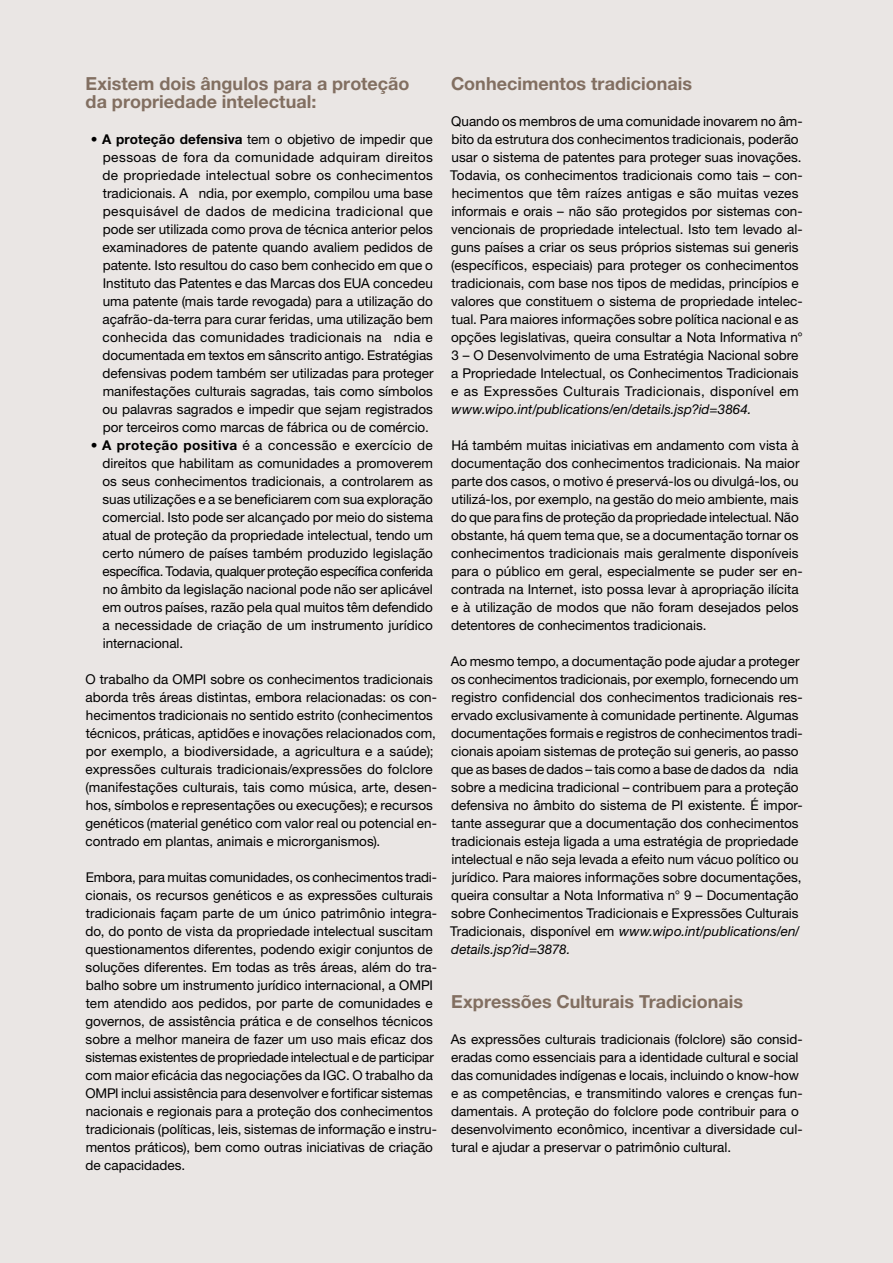
<style>
.page{position:relative;width:893px;height:1263px;background:#eae6e4}
.page>*{position:absolute;margin:0;border:0;box-sizing:border-box;transform-origin:0 0}
.t1{font:700 18px/18px "Helvetica Neue LT Std";color:#826f61}
.t2{font:13.5px/18px "Helvetica Neue LT Std";color:#000}
.t3{font:italic 13.5px "Helvetica Neue LT Std";color:#000}
.s1{font-weight:700}
.s2{font-style:italic}
</style>
<div class="page">
<h1 class="t1" style="left:86px;top:74px;width:325px">Existem dois ângulos para a proteção da propriedade intelectual:</h1>
<p class="t2" style="left:103px;top:130px;width:333px;text-align:justify;text-indent:-12px"><span class="s1">• A proteção defensiva</span> tem o objetivo de impedir que pessoas de fora da comunidade adquiram direitos de propriedade intelectual sobre os conhecimentos tradicionais. A ndia, por exemplo, compilou uma base pesquisável de dados de medicina tradicional que pode ser utilizada como prova de técnica anterior pelos examinadores de patente quando avaliem pedidos de patente. Isto resultou do caso bem conhecido em que o Instituto das Patentes e das Marcas dos EUA concedeu uma patente (mais tarde revogada) para a utilização do açafrão-da-terra para curar feridas, uma utilização bem conhecida das comunidades tradicionais na ndia e documentada em textos em sânscrito antigo. Estratégias defensivas podem também ser utilizadas para proteger manifestações culturais sagradas, tais como símbolos ou palavras sagrados e impedir que sejam registrados por terceiros como marcas de fábrica ou de comércio.</p>
<p class="t2" style="left:103px;top:436px;width:332px;text-align:justify;text-indent:-12px"><span class="s1">• A proteção positiva</span> é a concessão e exercício de direitos que habilitam as comunidades a promoverem os seus conhecimentos tradicionais, a controlarem as suas utilizações e a se beneficiarem com sua exploração comercial. Isto pode ser alcançado por meio do sistema atual de proteção da propriedade intelectual, tendo um certo número de países também produzido legislação específica. Todavia, qualquer proteção específica conferida no âmbito da legislação nacional pode não ser aplicável em outros países, razão pela qual muitos têm defendido a necessidade de criação de um instrumento jurídico internacional.</p>
<p class="t2" style="left:85px;top:670px;width:353px">O trabalho da OMPI sobre os conhecimentos tradicionais aborda três áreas distintas, embora relacionadas: os con&shy;hecimentos tradicionais no sentido estrito (conhecimentos técnicos, práticas, aptidões e inovações relacionados com, por exemplo, a biodiversidade, a agricultura e a saúde); expressões culturais tradicionais/expressões do folclore (manifestações culturais, tais como música, arte, desen&shy;hos, símbolos e representações ou execuções); e recursos genéticos (material genético com valor real ou potencial en&shy;contrado em plantas, animais e microrganismos).</p>
<p class="t2" style="left:86px;top:868px;width:353px">Embora, para muitas comunidades, os conhecimentos tradi&shy;cionais, os recursos genéticos e as expressões culturais tradicionais façam parte de um único patrimônio integra&shy;do, do ponto de vista da propriedade intelectual suscitam questionamentos diferentes, podendo exigir conjuntos de soluções diferentes. Em todas as três áreas, além do tra&shy;balho sobre um instrumento jurídico internacional, a OMPI tem atendido aos pedidos, por parte de comunidades e governos, de assistência prática e de conselhos técnicos sobre a melhor maneira de fazer um uso mais eficaz dos sistemas existentes de propriedade intelectual e de participar com maior eficácia das negociações da IGC. O trabalho da OMPI inclui assistência para desenvolver e fortificar sistemas nacionais e regionais para a proteção dos conhecimentos tradicionais (políticas, leis, sistemas de informação e instru&shy;mentos práticos), bem como outras iniciativas de criação de capacidades.</p>
<h1 class="t1" style="left:451px;top:74px;width:243px">Conhecimentos tradicionais</h1>
<p class="t2" style="left:450px;top:112px;width:354px">Quando os membros de uma comunidade inovarem no âm&shy;bito da estrutura dos conhecimentos tradicionais, poderão usar o sistema de patentes para proteger suas inovações.<br>Todavia, os conhecimentos tradicionais como tais – con&shy;hecimentos que têm raízes antigas e são muitas vezes informais e orais – não são protegidos por sistemas con&shy;vencionais de propriedade intelectual. Isto tem levado al&shy;guns países a criar os seus próprios sistemas sui generis (específicos, especiais) para proteger os conhecimentos tradicionais, com base nos tipos de medidas, princípios e valores que constituem o sistema de propriedade intelec&shy;tual. Para maiores informações sobre política nacional e as opções legislativas, queira consultar a Nota Informativa n° 3 – O Desenvolvimento de uma Estratégia Nacional sobre a Propriedade Intelectual, os Conhecimentos Tradicionais e as Expressões Culturais Tradicionais, disponível em</p>
<p class="t3" style="left:452px;top:401px;width:302px">www.wipo.int/publications/en/details.jsp?id=3864.</p>
<p class="t2" style="left:451px;top:436px;width:353px">Há também muitas iniciativas em andamento com vista à documentação dos conhecimentos tradicionais. Na maior parte dos casos, o motivo é preservá-los ou divulgá-los, ou utilizá-los, por exemplo, na gestão do meio ambiente, mais do que para fins de proteção da propriedade intelectual. Não obstante, há quem tema que, se a documentação tornar os conhecimentos tradicionais mais geralmente disponíveis para o público em geral, especialmente se puder ser en&shy;contrada na Internet, isto possa levar à apropriação ilícita e à utilização de modos que não foram desejados pelos detentores de conhecimentos tradicionais.</p>
<p class="t2" style="left:450px;top:652px;width:354px">Ao mesmo tempo, a documentação pode ajudar a proteger os conhecimentos tradicionais, por exemplo, fornecendo um registro confidencial dos conhecimentos tradicionais res&shy;ervado exclusivamente à comunidade pertinente. Algumas documentações formais e registros de conhecimentos tradi&shy;cionais apoiam sistemas de proteção sui generis, ao passo que as bases de dados – tais como a base de dados da ĺndia sobre a medicina tradicional – contribuem para a proteção defensiva no âmbito do sistema de PI existente. É impor&shy;tante assegurar que a documentação dos conhecimentos tradicionais esteja ligada a uma estratégia de propriedade intelectual e não seja levada a efeito num vácuo político ou jurídico. Para maiores informações sobre documentações, queira consultar a Nota Informativa n° 9 – Documentação sobre Conhecimentos Tradicionais e Expressões Culturais Tradicionais, disponível em <span class="s2">www.wipo.int/publications/en/ details.jsp?id=3878.</span></p>
<h1 class="t1" style="left:451px;top:992px;width:293px">Expressões Culturais Tradicionais</h1>
<p class="t2" style="left:451px;top:1030px;width:353px">As expressões culturais tradicionais (folclore) são consid&shy;eradas como essenciais para a identidade cultural e social das comunidades indígenas e locais, incluindo o know-how e as competências, e transmitindo valores e crenças fun&shy;damentais. A proteção do folclore pode contribuir para o desenvolvimento econômico, incentivar a diversidade cul&shy;tural e ajudar a preservar o patrimônio cultural.</p>
</div>
